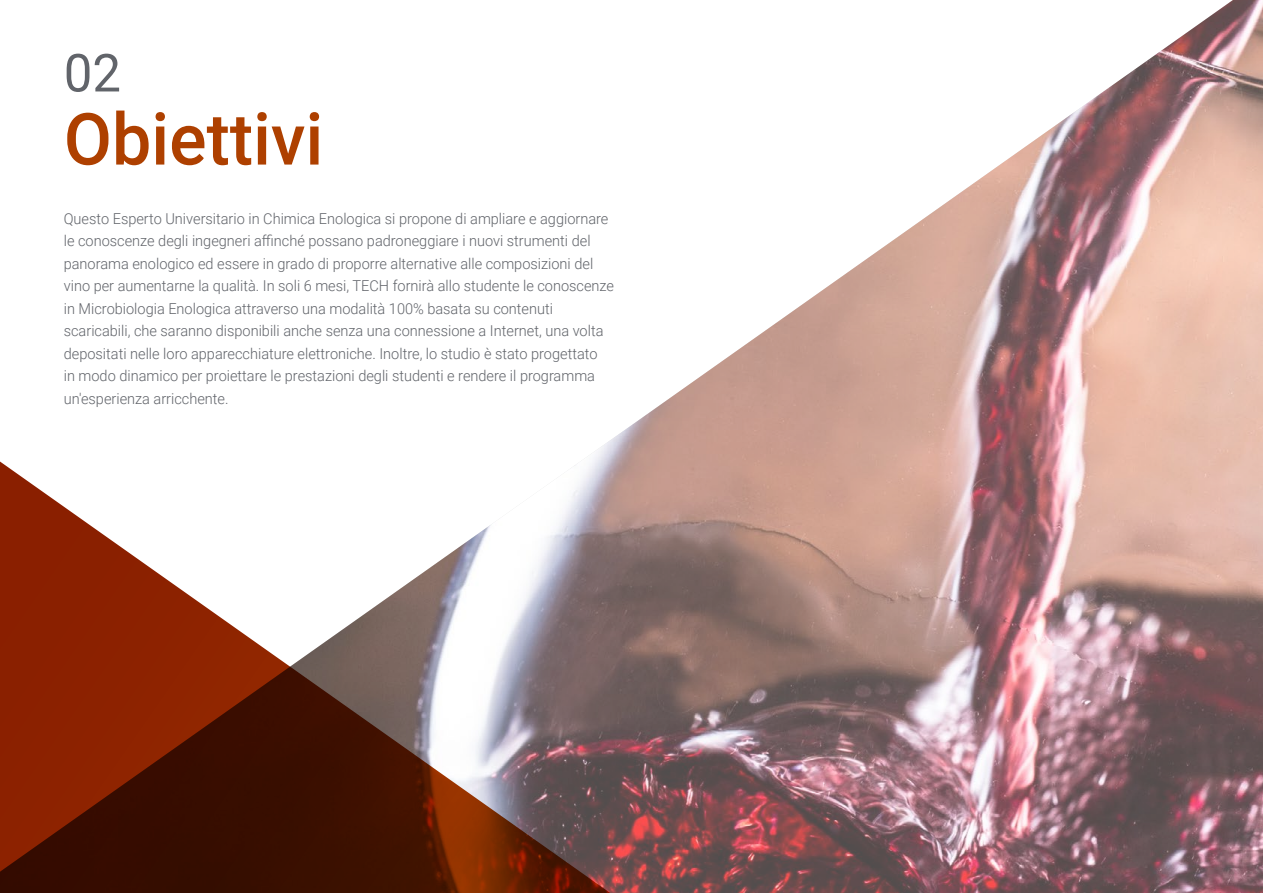
<style>
.page{position:relative;width:1263px;height:893px;background:#fff}
.page>*{position:absolute;margin:0;border:0;box-sizing:border-box;transform-origin:0 0}
.t1{font:500 72px "Roboto";color:#ae4000}
.t2{font:52.5px "Roboto";color:#61646a}
.t3{font:300 15px/22.5px "Roboto";color:#61646a}
</style>
<div class="page">
<img style="left:603px;top:0;width:660px;height:893px">
<svg style="left:0;top:446px;width:640px;height:447px"></svg>
<h2 class="t2" style="left:64px;top:36px;width:59px">02</h2>
<h1 class="t1" style="left:64px;top:89px;width:261px">Obiettivi</h1>
<p class="t3" style="left:64px;top:207px;width:552px">Questo Esperto Universitario in Chimica Enologica si propone di ampliare e aggiornare le conoscenze degli ingegneri affinché possano padroneggiare i nuovi strumenti del panorama enologico ed essere in grado di proporre alternative alle composizioni del vino per aumentarne la qualità. In soli 6 mesi, TECH fornirà allo studente le conoscenze in Microbiologia Enologica attraverso una modalità 100% basata su contenuti scaricabili, che saranno disponibili anche senza una connessione a Internet, una volta depositati nelle loro apparecchiature elettroniche. Inoltre, lo studio è stato progettato<br>in modo dinamico per proiettare le prestazioni degli studenti e rendere il programma un'esperienza arricchente.</p>
</div>
